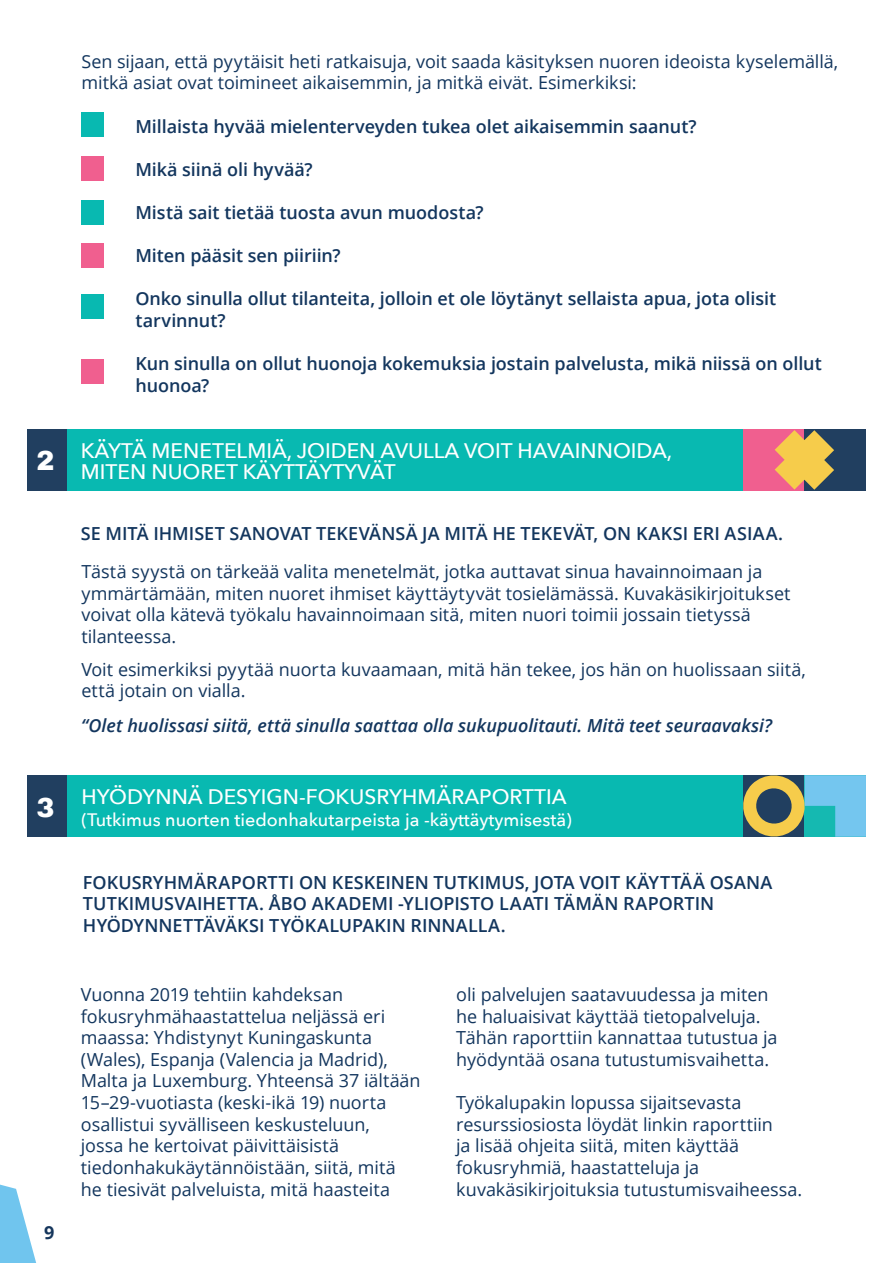
<style>
.page{position:relative;width:893px;height:1263px;background:#fff}
.page>*{position:absolute;margin:0;border:0;box-sizing:border-box;transform-origin:0 0}
.t1{font:900 27px "Archivo";color:#fff}
.t2{font:500 21px/21px "Avenir Next";color:#fff}
.t3{font:18px/21.6px "Open Sans";letter-spacing:-.005em;color:#13365e}
.t4{font:600 18px/21.6px "Open Sans";color:#13365e}
.t5{font:italic 600 18px "Open Sans";color:#13365e}
.t6{font:500 18px "Avenir Next";color:#fff}
.t7{font:700 18px "Open Sans";color:#15365c}
</style>
<div class="page">
<svg style="left:0;top:1184px;width:36px;height:79px"></svg>
<div style="left:81px;top:112px;width:22px;height:24px;background:#08b9b1"></div>
<div style="left:81px;top:200px;width:23px;height:25px;background:#08b9b1"></div>
<div style="left:81px;top:156px;width:23px;height:25px;background:#f05f8f"></div>
<div style="left:81px;top:294px;width:23px;height:25px;background:#08b9b1"></div>
<div style="left:81px;top:243px;width:23px;height:24px;background:#f05f8f"></div>
<div style="left:81px;top:359px;width:23px;height:25px;background:#f05f8f"></div>
<div style="left:29px;top:429px;width:718px;height:62px;background:#08b9b1"></div>
<div style="left:27px;top:429px;width:40px;height:62px;background:#213f60"></div>
<div style="left:29px;top:775px;width:717px;height:62px;background:#08b9b1"></div>
<div style="left:27px;top:775px;width:40px;height:62px;background:#213f60"></div>
<div style="left:743px;top:429px;width:61px;height:62px;background:#f05f8f"></div>
<div style="left:804px;top:429px;width:62px;height:62px;background:#213f60"></div>
<svg style="left:775px;top:430px;width:59px;height:60px"></svg>
<svg style="left:743px;top:775px;width:123px;height:62px;background:#74a59a"></svg>
<h1 class="t1" style="left:37px;top:444px;width:20px">2</h1>
<h1 class="t1" style="left:37px;top:791px;width:20px">3</h1>
<p class="t7" style="left:44px;top:1220px;width:12px">9</p>
<p class="t3" style="left:81px;top:50px;width:758px">Sen sijaan, että pyytäisit heti ratkaisuja, voit saada käsityksen nuoren ideoista kyselemällä, mitkä asiat ovat toimineet aikaisemmin, ja mitkä eivät. Esimerkiksi:</p>
<p class="t4" style="left:135px;top:115px;width:563px">Millaista hyvää mielenterveyden tukea olet aikaisemmin saanut?</p>
<p class="t4" style="left:135px;top:158px;width:179px">Mikä siinä oli hyvää?</p>
<p class="t4" style="left:135px;top:201px;width:350px">Mistä sait tietää tuosta avun muodosta?</p>
<p class="t4" style="left:135px;top:244px;width:207px">Miten pääsit sen piiriin?</p>
<p class="t4" style="left:135px;top:288px;width:642px">Onko sinulla ollut tilanteita, jolloin et ole löytänyt sellaista apua, jota olisit tarvinnut?</p>
<p class="t4" style="left:135px;top:352px;width:688px">Kun sinulla on ollut huonoja kokemuksia jostain palvelusta, mikä niissä on ollut huonoa?</p>
<p class="t2" style="left:81px;top:440px;width:593px">KÄYTÄ MENETELMIÄ, JOIDEN AVULLA VOIT HAVAINNOIDA,<br>MITEN NUORET KÄYTTÄYTYVÄT</p>
<p class="t4" style="left:81px;top:523px;width:704px">SE MITÄ IHMISET SANOVAT TEKEVÄNSÄ JA MITÄ HE TEKEVÄT, ON KAKSI ERI ASIAA.</p>
<p class="t3" style="left:81px;top:560px;width:711px">Tästä syystä on tärkeää valita menetelmät, jotka auttavat sinua havainnoimaan ja ymmärtämään, miten nuoret ihmiset käyttäytyvät tosielämässä. Kuvakäsikirjoitukset voivat olla kätevä työkalu havainnoimaan sitä, miten nuori toimii jossain tietyssä tilanteessa.</p>
<p class="t3" style="left:81px;top:658px;width:726px">Voit esimerkiksi pyytää nuorta kuvaamaan, mitä hän tekee, jos hän on huolissaan siitä, että jotain on vialla.</p>
<p class="t5" style="left:81px;top:713px;width:693px">“Olet huolissasi siitä, että sinulla saattaa olla sukupuolitauti. Mitä teet seuraavaksi?</p>
<p class="t2" style="left:81px;top:785px;width:487px">HYÖDYNNÄ DESYIGN-FOKUSRYHMÄRAPORTTIA</p>
<p class="t6" style="left:81px;top:804px;width:492px">(Tutkimus nuorten tiedonhakutarpeista ja -käyttäytymisestä)</p>
<p class="t4" style="left:83px;top:871px;width:691px">FOKUSRYHMÄRAPORTTI ON KESKEINEN TUTKIMUS, JOTA VOIT KÄYTTÄÄ OSANA<br>TUTKIMUSVAIHETTA. ÅBO AKADEMI -YLIOPISTO LAATI TÄMÄN RAPORTIN<br>HYÖDYNNETTÄVÄKSI TYÖKALUPAKIN RINNALLA.</p>
<p class="t3" style="left:81px;top:983px;width:341px">Vuonna 2019 tehtiin kahdeksan fokusryhmähaastattelua neljässä eri maassa: Yhdistynyt Kuningaskunta (Wales), Espanja (Valencia ja Madrid), Malta ja Luxemburg. Yhteensä 37 iältään 15–29-vuotiasta (keski-ikä 19) nuorta osallistui syvälliseen keskusteluun,<br>jossa he kertoivat päivittäisistä tiedonhakukäytännöistään, siitä, mitä he tiesivät palveluista, mitä haasteita</p>
<p class="t3" style="left:456px;top:983px;width:323px">oli palvelujen saatavuudessa ja miten he haluaisivat käyttää tietopalveluja.<br>Tähän raporttiin kannattaa tutustua ja hyödyntää osana tutustumisvaihetta.</p>
<p class="t3" style="left:456px;top:1091px;width:348px">Työkalupakin lopussa sijaitsevasta resurssiosiosta löydät linkin raporttiin<br>ja lisää ohjeita siitä, miten käyttää fokusryhmiä, haastatteluja ja kuvakäsikirjoituksia tutustumisvaiheessa.</p>
</div>
